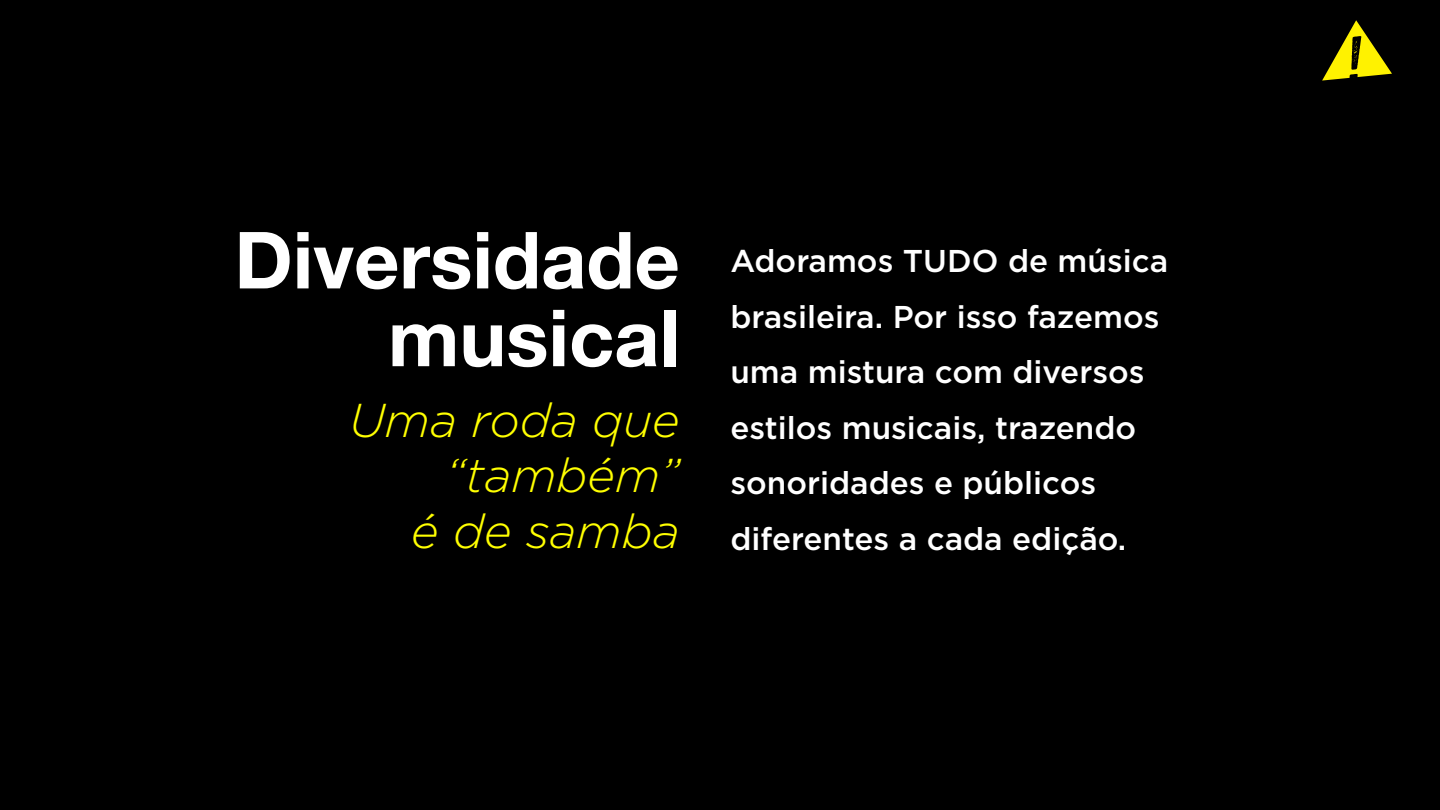
<style>
.page{position:relative;width:1440px;height:810px;background:#000}
.page>*{position:absolute;margin:0;border:0;box-sizing:border-box;transform-origin:0 0}
.t1{font:700 78.9px/77.8px "Helvetica Neue";color:#fff;text-align:right}
.t2{font:italic 300 47.47px/55.5px "Gotham HTF";color:#ff0;text-align:right}
.t3{font:500 31.5px/55.5px "Gotham HTF";color:#fff}
</style>
<div class="page">
<svg style="left:1322px;top:20px;width:70px;height:61px"></svg>
<h1 class="t1" style="left:234px;top:223px;width:447px">Diversidade musical</h1>
<h2 class="t2" style="left:349px;top:392px;width:332px">Uma roda que “também”<br>é de samba</h2>
<p class="t3" style="left:730px;top:233px;width:439px">Adoramos TUDO de música brasileira. Por isso fazemos uma mistura com diversos estilos musicais, trazendo sonoridades e públicos diferentes a cada edição.</p>
</div>
